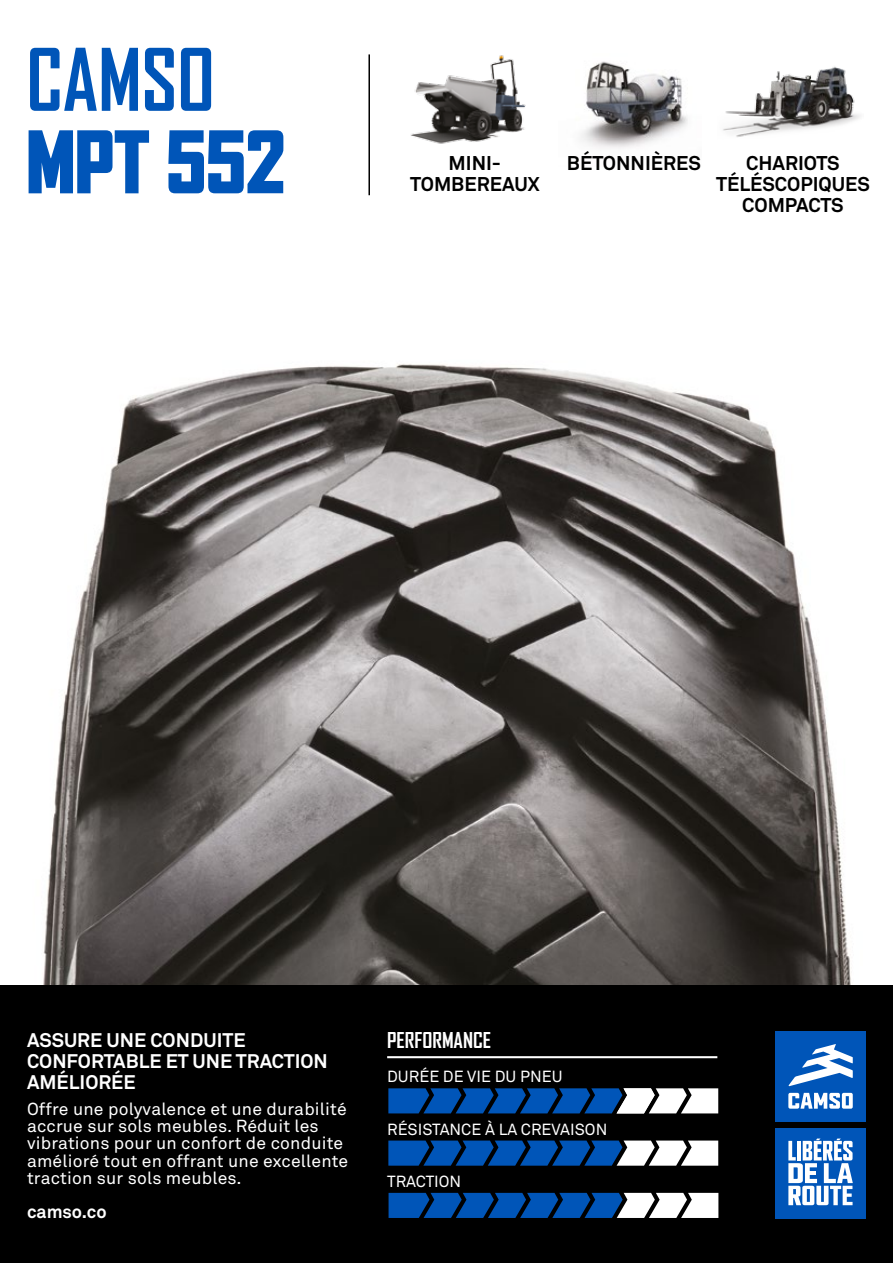
<style>
.page{position:relative;width:893px;height:1263px;background:#fff}
.page>*{position:absolute;margin:0;border:0;box-sizing:border-box;transform-origin:0 0}
.t1{font:900 82.5px "Agency FB";color:#0055b8;scale:.95 1}
.t2{font:700 82.5px "Agency FB";color:#0055b8;scale:.95 1}
.t3{font:700 21px "Agency FB";color:#fff}
.t4{font:700 19.65px/21.1px "Akkurat Office";color:#000;text-align:center}
.t5{font:700 19.5px/21px "Akkurat Office";color:#fff}
.t6{font:700 18px "Akkurat Office";color:#fff}
.t7{font:17.25px/17.2px "Akkurat Office";letter-spacing:.01em;color:#fff}
.t8{font:15.9px "Akkurat Office";color:#fff}
</style>
<div class="page">
<img style="left:0;top:364px;width:893px;height:622px">
<div style="left:0;top:986px;width:893px;height:277px;background:#000"></div>
<img style="left:581px;top:61px;width:107px;height:87px">
<hr style="left:368px;top:54px;width:2px;height:141px;background:#000">
<img style="left:723px;top:66px;width:138px;height:71px">
<img style="left:410px;top:55px;width:116px;height:89px">
<hr style="left:387px;top:1056px;width:330px;height:2px;background:#fff">
<svg style="left:389px;top:1193px;width:329px;height:25px;background:#4275b2"></svg>
<svg style="left:388px;top:1088px;width:330px;height:25px;background:#4174af"></svg>
<svg style="left:388px;top:1140px;width:330px;height:26px;background:#3f71ab"></svg>
<div style="left:775px;top:1031px;width:91px;height:90px;background:#0055b8"></div>
<svg style="left:788px;top:1093px;width:65px;height:16px"></svg>
<svg style="left:788px;top:1044px;width:65px;height:42px"></svg>
<div style="left:775px;top:1128px;width:91px;height:90px;background:#0055b8"></div>
<svg style="left:788px;top:1138px;width:65px;height:67px"></svg>
<h1 class="t2" style="left:26px;top:32px;width:200px">CAMSO</h1>
<h1 class="t1" style="left:26px;top:114px;width:274px">MPT 552</h1>
<p class="t4" style="left:410px;top:152px;width:131px">MINI-<br>TOMBEREAUX</p>
<p class="t4" style="left:567px;top:152px;width:136px">BÉTONNIÈRES</p>
<p class="t4" style="left:716px;top:152px;width:155px">CHARIOTS<br>TÉLÉSCOPIQUES<br>COMPACTS</p>
<p class="t5" style="left:27px;top:1029px;width:302px">ASSURE UNE CONDUITE<br>CONFORTABLE ET UNE TRACTION<br>AMÉLIORÉE</p>
<p class="t7" style="left:27px;top:1101px;width:323px">Offre une polyvalence et une durabilité accrue sur sols meubles. Réduit les vibrations pour un confort de conduite amélioré tout en offrant une excellente traction sur sols meubles.</p>
<p class="t6" style="left:27px;top:1201px;width:81px">camso.co</p>
<p class="t3" style="left:387px;top:1028px;width:105px">PERFORMANCE</p>
<p class="t8" style="left:387px;top:1067px;width:177px">DURÉE DE VIE DU PNEU</p>
<p class="t8" style="left:387px;top:1120px;width:222px">RÉSISTANCE À LA CREVAISON</p>
<p class="t8" style="left:387px;top:1172px;width:76px">TRACTION</p>
</div>
